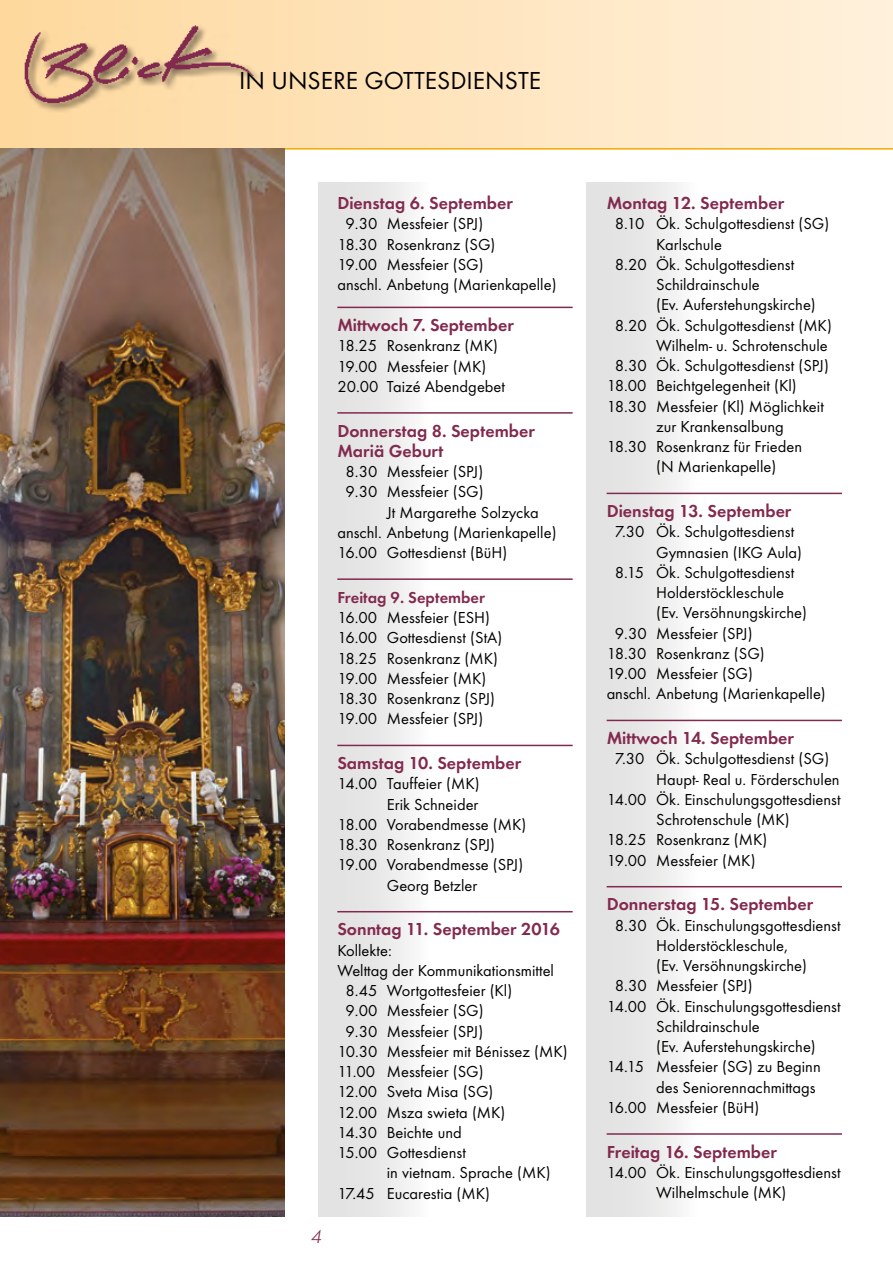
<style>
.page{position:relative;width:893px;height:1263px;background:#fff}
.page>*{position:absolute;margin:0;border:0;box-sizing:border-box;transform-origin:0 0}
.t1{font:25.5px "Function";color:#000}
.t2{font:700 18px/20.2px "Function";color:#82294e}
.t3{font:italic 300 18px "Limerick";color:#82294e}
.t4{font:16.5px/20.2px "Function";color:#000}
.t5{font:700 16.5px "Function";color:#82294e}
</style>
<div class="page">
<div style="left:0;top:0;width:893px;height:149px;background:linear-gradient(to right,#fed89d,#fff1dd)"></div>
<hr style="left:0;top:148px;width:893px;height:2px;background:#f1ab00">
<img style="left:0;top:149px;width:285px;height:1067px">
<div style="left:319px;top:183px;width:110px;height:1033px;background:linear-gradient(to right,#ddd,#f7f7f7)"></div>
<div style="left:22px;top:24px;width:241px;height:89px;background:#000;opacity:.55"></div>
<img style="left:18px;top:5px;width:240px;height:105px">
<div style="left:587px;top:183px;width:110px;height:1033px;background:linear-gradient(to right,#ddd,#f7f7f7)"></div>
<hr style="left:337px;top:307px;width:236px;height:1px;background:#82294e">
<hr style="left:337px;top:412px;width:236px;height:2px;background:#82294e">
<hr style="left:337px;top:578px;width:236px;height:2px;background:#82294e">
<hr style="left:337px;top:745px;width:236px;height:1px;background:#82294e">
<hr style="left:337px;top:911px;width:236px;height:1px;background:#82294e">
<hr style="left:607px;top:493px;width:235px;height:1px;background:#82294e">
<hr style="left:607px;top:720px;width:235px;height:1px;background:#82294e">
<hr style="left:607px;top:886px;width:235px;height:1px;background:#82294e">
<hr style="left:607px;top:1133px;width:235px;height:2px;background:#82294e">
<h1 class="t1" style="left:239px;top:66px;width:303px">IN UNSERE GOTTESDIENSTE</h1>
<p class="t3" style="left:310px;top:1226px;width:12px">4</p>
<p class="t2" style="left:337px;top:193px;width:177px">Dienstag 6. September</p>
<p class="t4" style="left:337px;top:214px;width:221px;text-indent:8px">9.30 Messfeier (SPJ)<br>18.30 Rosenkranz (SG)<br>19.00 Messfeier (SG)<br>anschl. Anbetung (Marienkapelle)</p>
<p class="t2" style="left:337px;top:315px;width:178px">Mittwoch 7. September</p>
<p class="t4" style="left:337px;top:336px;width:169px">18.25 Rosenkranz (MK)<br>19.00 Messfeier (MK)<br>20.00 Taizé Abendgebet</p>
<p class="t2" style="left:337px;top:420px;width:199px">Donnerstag 8. September<br>Mariä Geburt</p>
<p class="t4" style="left:346px;top:462px;width:139px">8.30 Messfeier (SPJ)</p>
<p class="t4" style="left:346px;top:482px;width:140px">9.30 Messfeier (SG)</p>
<p class="t4" style="left:387px;top:502px;width:153px">Jt Margarethe Solzycka</p>
<p class="t4" style="left:337px;top:522px;width:221px">anschl. Anbetung (Marienkapelle)</p>
<p class="t4" style="left:337px;top:543px;width:171px">16.00 Gottesdienst (BüH)</p>
<p class="t5" style="left:337px;top:588px;width:149px">Freitag 9. September</p>
<p class="t4" style="left:337px;top:608px;width:166px">16.00 Messfeier (ESH)<br>16.00 Gottesdienst (StA)<br>18.25 Rosenkranz (MK)<br>19.00 Messfeier (MK)<br>18.30 Rosenkranz (SPJ)<br>19.00 Messfeier (SPJ)</p>
<p class="t2" style="left:337px;top:753px;width:185px">Samstag 10. September</p>
<p class="t4" style="left:337px;top:774px;width:144px">14.00 Tauffeier (MK)</p>
<p class="t4" style="left:387px;top:794px;width:93px">Erik Schneider</p>
<p class="t4" style="left:337px;top:814px;width:190px">18.00 Vorabendmesse (MK)</p>
<p class="t4" style="left:337px;top:835px;width:159px">18.30 Rosenkranz (SPJ)</p>
<p class="t4" style="left:337px;top:855px;width:187px">19.00 Vorabendmesse (SPJ)</p>
<p class="t4" style="left:387px;top:875px;width:92px">Georg Betzler</p>
<p class="t2" style="left:337px;top:919px;width:224px">Sonntag 11. September 2016</p>
<p class="t4" style="left:337px;top:940px;width:56px">Kollekte:</p>
<p class="t4" style="left:337px;top:960px;width:218px">Welttag der Kommunikationsmittel</p>
<p class="t4" style="left:346px;top:981px;width:168px">8.45 Wortgottesfeier (Kl)</p>
<p class="t4" style="left:346px;top:1001px;width:140px">9.00 Messfeier (SG)</p>
<p class="t4" style="left:346px;top:1021px;width:139px">9.30 Messfeier (SPJ)</p>
<p class="t4" style="left:337px;top:1041px;width:232px">10.30 Messfeier mit Bénissez (MK)</p>
<p class="t4" style="left:337px;top:1062px;width:148px">11.00 Messfeier (SG)</p>
<p class="t4" style="left:337px;top:1082px;width:158px">12.00 Sveta Misa (SG)</p>
<p class="t4" style="left:337px;top:1102px;width:170px">12.00 Msza swieta (MK)</p>
<p class="t4" style="left:337px;top:1122px;width:126px">14.30 Beichte und</p>
<p class="t4" style="left:337px;top:1143px;width:130px">15.00 Gottesdienst</p>
<p class="t4" style="left:387px;top:1163px;width:165px">in vietnam. Sprache (MK)</p>
<p class="t4" style="left:337px;top:1183px;width:154px">17.45 Eucarestia (MK)</p>
<p class="t2" style="left:607px;top:193px;width:179px">Montag 12. September</p>
<p class="t4" style="left:615px;top:214px;width:216px">8.10 Ök. Schulgottesdienst (SG)</p>
<p class="t4" style="left:656px;top:234px;width:67px">Karlschule</p>
<p class="t4" style="left:615px;top:254px;width:181px">8.20 Ök. Schulgottesdienst</p>
<p class="t4" style="left:656px;top:275px;width:105px">Schildrainschule</p>
<p class="t4" style="left:656px;top:295px;width:161px">(Ev. Auferstehungskirche)</p>
<p class="t4" style="left:615px;top:315px;width:218px">8.20 Ök. Schulgottesdienst (MK)</p>
<p class="t4" style="left:656px;top:335px;width:173px">Wilhelm- u. Schrotenschule</p>
<p class="t4" style="left:615px;top:356px;width:215px">8.30 Ök. Schulgottesdienst (SPJ)</p>
<p class="t4" style="left:607px;top:376px;width:191px">18.00 Beichtgelegenheit (Kl)</p>
<p class="t4" style="left:607px;top:396px;width:219px">18.30 Messfeier (Kl) Möglichkeit</p>
<p class="t4" style="left:656px;top:416px;width:129px">zur Krankensalbung</p>
<p class="t4" style="left:607px;top:437px;width:197px">18.30 Rosenkranz für Frieden</p>
<p class="t4" style="left:656px;top:457px;width:122px">(N Marienkapelle)</p>
<p class="t2" style="left:607px;top:501px;width:186px">Dienstag 13. September</p>
<p class="t4" style="left:615px;top:522px;width:181px">7.30 Ök. Schulgottesdienst</p>
<p class="t4" style="left:656px;top:542px;width:147px">Gymnasien (IKG Aula)</p>
<p class="t4" style="left:615px;top:562px;width:181px">8.15 Ök. Schulgottesdienst</p>
<p class="t4" style="left:656px;top:583px;width:129px">Holderstöckleschule</p>
<p class="t4" style="left:656px;top:603px;width:152px">(Ev. Versöhnungskirche)</p>
<p class="t4" style="left:615px;top:623px;width:139px">9.30 Messfeier (SPJ)</p>
<p class="t4" style="left:607px;top:643px;width:160px">18.30 Rosenkranz (SG)</p>
<p class="t4" style="left:607px;top:664px;width:148px">19.00 Messfeier (SG)</p>
<p class="t4" style="left:607px;top:684px;width:221px">anschl. Anbetung (Marienkapelle)</p>
<p class="t2" style="left:607px;top:728px;width:189px">Mittwoch 14. September</p>
<p class="t4" style="left:615px;top:749px;width:216px">7.30 Ök. Schulgottesdienst (SG)</p>
<p class="t4" style="left:656px;top:769px;width:185px">Haupt- Real u. Förderschulen</p>
<p class="t4" style="left:607px;top:789px;width:235px">14.00 Ök. Einschulungsgottesdienst</p>
<p class="t4" style="left:656px;top:810px;width:135px">Schrotenschule (MK)</p>
<p class="t4" style="left:607px;top:830px;width:162px">18.25 Rosenkranz (MK)</p>
<p class="t4" style="left:607px;top:850px;width:150px">19.00 Messfeier (MK)</p>
<p class="t2" style="left:607px;top:894px;width:208px">Donnerstag 15. September</p>
<p class="t4" style="left:615px;top:915px;width:227px">8.30 Ök. Einschulungsgottesdienst</p>
<p class="t4" style="left:656px;top:935px;width:133px">Holderstöckleschule,</p>
<p class="t4" style="left:656px;top:956px;width:152px">(Ev. Versöhnungskirche)</p>
<p class="t4" style="left:615px;top:976px;width:139px">8.30 Messfeier (SPJ)</p>
<p class="t4" style="left:607px;top:996px;width:235px">14.00 Ök. Einschulungsgottesdienst</p>
<p class="t4" style="left:656px;top:1016px;width:105px">Schildrainschule</p>
<p class="t4" style="left:656px;top:1037px;width:161px">(Ev. Auferstehungskirche)</p>
<p class="t4" style="left:607px;top:1057px;width:216px">14.15 Messfeier (SG) zu Beginn</p>
<p class="t4" style="left:656px;top:1077px;width:161px">des Seniorennachmittags</p>
<p class="t4" style="left:607px;top:1097px;width:154px">16.00 Messfeier (BüH)</p>
<p class="t2" style="left:607px;top:1141px;width:172px">Freitag 16. September</p>
<p class="t4" style="left:607px;top:1162px;width:235px;text-align:center">14.00 Ök. Einschulungsgottesdienst<br>Wilhelmschule (MK)</p>
</div>
